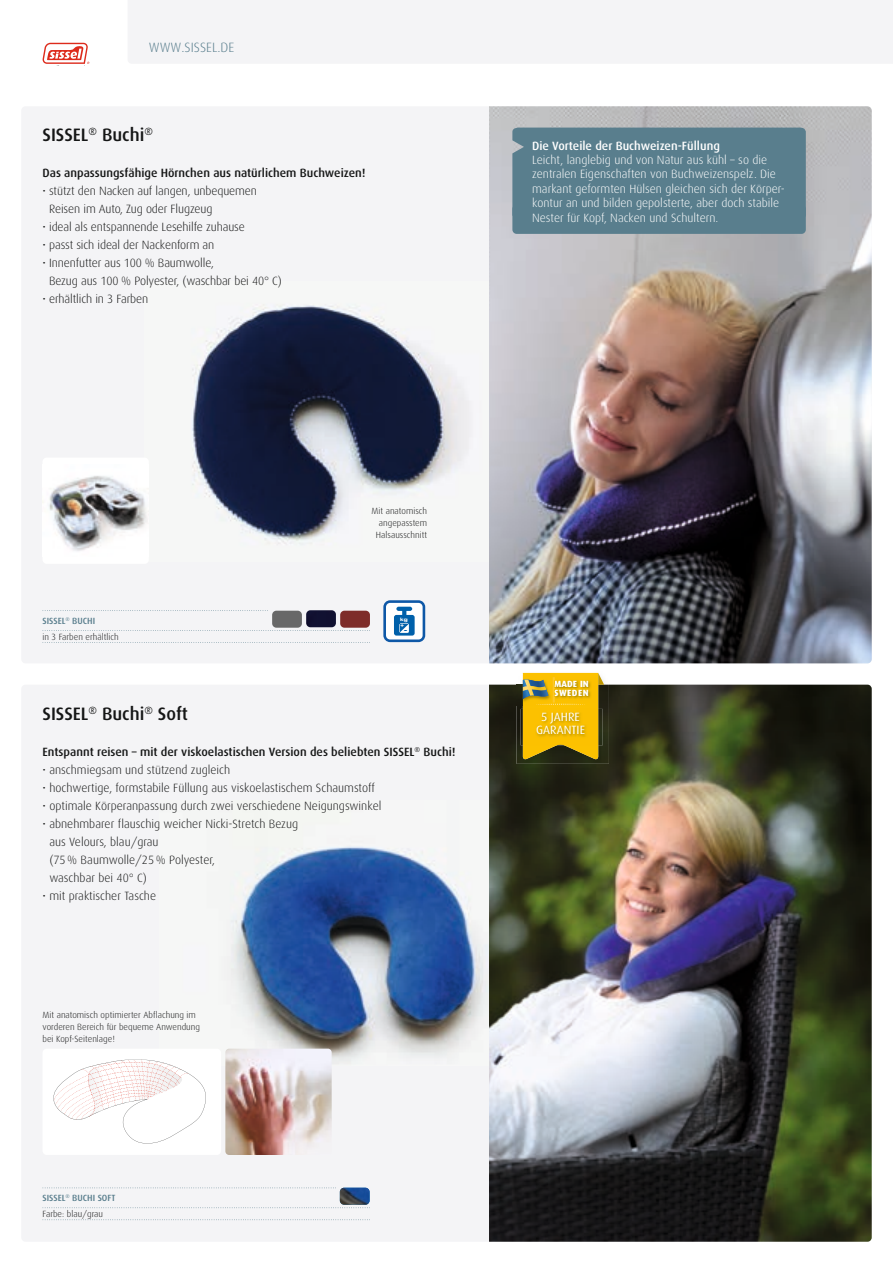
<style>
.page{position:relative;width:893px;height:1263px;background:#fff}
.page>*{position:absolute;margin:0;border:0;box-sizing:border-box;transform-origin:0 0}
.t1{font:500 18px "Dax";color:#151616}
.t2{font:300 13.5px "Dax";color:#597e8d}
.t3{font:300 12px/18px "Dax";letter-spacing:-.005em;color:#151616}
.t4{font:300 12px/14.4px "Dax";color:#fff}
.t5{font:500 12px "Dax";color:#151616}
.t6{font:500 12px "Dax";color:#fff}
.t7{font:12px/12.8px "Dax";color:#fff;text-align:center}
.t8{font:300 9px/12px "Dax";color:#151616}
.t9{font:500 9px/16.2px "Dax";color:#597e8d}
.t10{font:800 9px/9px "Dax";letter-spacing:.04em;color:#fff}
.t11{font:700 expanded 5.4px "Eurostile BQ";color:#fff}
.t12{font:700 expanded 5.4px "Eurostile BQ";color:#0060aa}
.t13{font:700 expanded 4.65px "Eurostile BQ";color:#fff}
.s1{font-weight:500;color:#597e8d}
.s2{font-weight:300;color:#151616}
</style>
<div class="page">
<div style="left:128px;top:0;width:765px;height:63px;background:#f4f4f6"></div>
<svg style="left:43px;top:43px;width:46px;height:21px"></svg>
<div style="left:21px;top:106px;width:851px;height:557px;background:#f4f4f6;border-radius:4px"></div>
<img style="left:192px;top:306px;width:266px;height:236px">
<img style="left:489px;top:106px;width:383px;height:557px">
<div style="left:43px;top:458px;width:106px;height:106px;background:#fff;border-radius:4px"></div>
<img style="left:49px;top:476px;width:100px;height:75px">
<svg style="left:383px;top:600px;width:42px;height:42px"></svg>
<div style="left:21px;top:685px;width:851px;height:557px;background:#f4f4f6;border-radius:4px"></div>
<img style="left:228px;top:847px;width:260px;height:213px">
<div style="left:43px;top:1049px;width:178px;height:106px;background:#fff;border-radius:4px"></div>
<svg style="left:53px;top:1059px;width:153px;height:84px"></svg>
<img style="left:489px;top:685px;width:383px;height:557px">
<img style="left:225px;top:1049px;width:107px;height:106px">
<img style="left:517px;top:672px;width:92px;height:92px">
<svg style="left:516px;top:673px;width:93px;height:87px;background:#bc9712"></svg>
<svg style="left:43px;top:610px;width:225px;height:1px"></svg>
<svg style="left:43px;top:630px;width:327px;height:1px"></svg>
<svg style="left:43px;top:642px;width:327px;height:1px"></svg>
<div style="left:340px;top:611px;width:30px;height:17px;background:#7e2c29;border-radius:4px"></div>
<img style="left:306px;top:610px;width:30px;height:17px">
<div style="left:272px;top:611px;width:30px;height:17px;background:#686868;border-radius:4px"></div>
<div style="left:512px;top:128px;width:294px;height:79px;background:#597e8d"></div>
<div style="left:512px;top:205px;width:294px;height:29px;background:#597e8d;border-radius:4px"></div>
<img style="left:340px;top:1188px;width:30px;height:17px">
<svg style="left:43px;top:1187px;width:293px;height:1px"></svg>
<svg style="left:43px;top:1207px;width:327px;height:1px"></svg>
<svg style="left:43px;top:1219px;width:327px;height:1px"></svg>
<p class="t2" style="left:149px;top:40px;width:87px">WWW.SISSEL.DE</p>
<h1 class="t1" style="left:43px;top:125px;width:112px">SISSEL<sup>®</sup> Buchi<sup>®</sup></h1>
<p class="t5" style="left:43px;top:167px;width:324px">Das anpassungsfähige Hörnchen aus natürlichem Buchweizen!</p>
<p class="t3" style="left:49px;top:182px;width:209px;text-indent:-7px">• stützt den Nacken auf langen, unbequemen<br>Reisen im Auto, Zug oder Flugzeug</p>
<p class="t3" style="left:43px;top:218px;width:204px">• ideal als entspannende Lesehilfe zuhause</p>
<p class="t3" style="left:43px;top:236px;width:173px">• passt sich ideal der Nackenform an</p>
<p class="t3" style="left:49px;top:254px;width:234px;text-indent:-7px">• Innenfutter aus 100 % Baumwolle,<br>Bezug aus 100 % Polyester, (waschbar bei 40° C)</p>
<p class="t3" style="left:43px;top:290px;width:107px">• erhältlich in 3 Farben</p>
<p class="t6" style="left:532px;top:139px;width:189px">Die Vorteile der Buchweizen-Füllung</p>
<p class="t4" style="left:532px;top:153px;width:254px">Leicht, langlebig und von Natur aus kühl – so die zentralen Eigenschaften von Buchweizenspelz. Die markant geformten Hülsen gleichen sich der Körper&shy;kontur an und bilden gepolsterte, aber doch stabile Nester für Kopf, Nacken und Schultern.</p>
<p class="t8" style="left:43px;top:613px;width:78px;line-height:16.2px"><span class="s1">SISSEL</span><sup>®</sup> <span class="s1">BUCHI<br></span>in 3 Farben erhältlich</p>
<p class="t8" style="left:372px;top:505px;width:57px;text-align:right">Mit anatomisch angepasstem<br>Halsausschnitt</p>
<p class="t13" style="left:400px;top:617px;width:9px">kg</p>
<p class="t11" style="left:400px;top:622px;width:5px">+</p>
<p class="t12" style="left:404px;top:626px;width:5px">-</p>
<h1 class="t1" style="left:43px;top:703px;width:147px">SISSEL<sup>®</sup> Buchi<sup>®</sup> Soft</h1>
<p class="t5" style="left:43px;top:745px;width:415px">Entspannt reisen – mit der viskoelastischen Version des beliebten SISSEL<sup>®</sup> Buchi!</p>
<p class="t3" style="left:43px;top:761px;width:189px">• anschmiegsam und stützend zugleich</p>
<p class="t3" style="left:43px;top:779px;width:334px">• hochwertige, formstabile Füllung aus viskoelastischem Schaumstoff</p>
<p class="t3" style="left:43px;top:797px;width:340px">• optimale Körperanpassung durch zwei verschiedene Neigungswinkel</p>
<p class="t3" style="left:49px;top:815px;width:250px;text-indent:-7px">• abnehmbarer flauschig weicher Nicki-Stretch Bezug aus Velours, blau/grau<br>(75 % Baumwolle/25 % Polyester,<br>waschbar bei 40° C)</p>
<p class="t3" style="left:43px;top:887px;width:115px">• mit praktischer Tasche</p>
<p class="t8" style="left:43px;top:1009px;width:159px">Mit anatomisch optimierter Abflachung im vorderen Bereich für bequeme Anwendung bei Kopf-Seitenlage!</p>
<p class="t9" style="left:43px;top:1190px;width:74px">SISSEL<sup>®</sup> BUCHI SOFT<br><span class="s2">Farbe: blau/grau</span></p>
<p class="t10" style="left:554px;top:679px;width:36px">MADE IN<br>SWEDEN</p>
<p class="t7" style="left:536px;top:711px;width:50px">5 JAHRE<br>GARANTIE</p>
</div>
